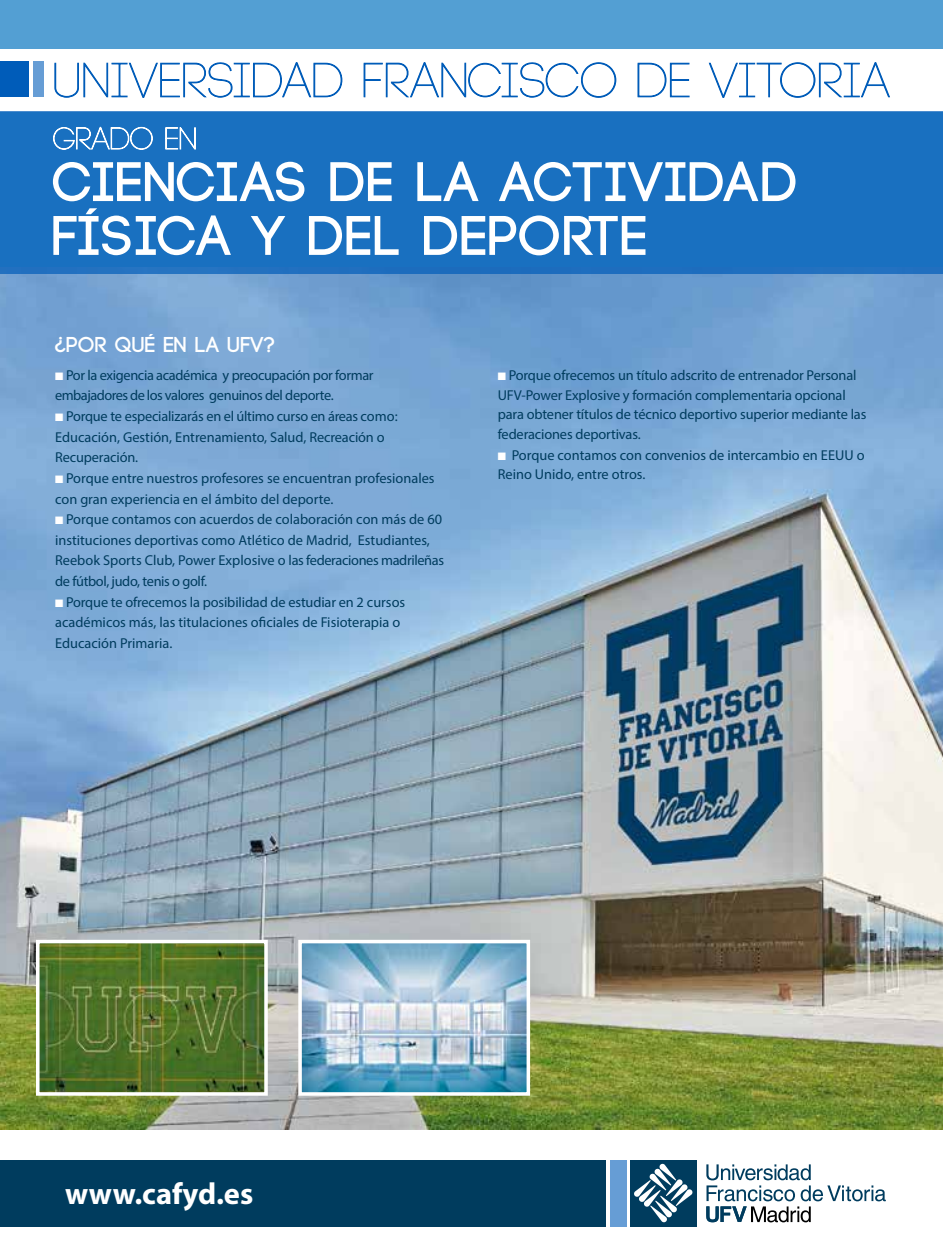
<style>
.page{position:relative;width:943px;height:1241px;background:#fff}
.page>*{position:absolute;margin:0;border:0;box-sizing:border-box;transform-origin:0 0}
.t1{font:700 55.65px/53.7px "Code";letter-spacing:.03em;color:#fff}
.t2{font:700 30.45px "Myriad Pro";color:#fff}
.t3{font:700 21.53px "Code";letter-spacing:.02em;color:#fff}
.t4{font:14.35px/20.7px "Myriad Pro";letter-spacing:-.01em;color:#003c5e}
.s1{color:#fff}
</style>
<div class="page">
<div style="left:630px;top:1159px;width:66px;height:66px;background:#003c5e"></div>
<svg style="left:634px;top:1163px;width:58px;height:58px"></svg>
<svg style="left:706px;top:1164px;width:179px;height:58px"></svg>
<div style="left:0;top:0;width:943px;height:1128px;background:#539fd3"></div>
<img style="left:0;top:274px;width:943px;height:854px">
<div style="left:0;top:49px;width:943px;height:62px;background:#fff"></div>
<div style="left:0;top:111px;width:943px;height:163px;background:#1970c0"></div>
<div style="left:33px;top:61px;width:11px;height:36px;background:#669dd5"></div>
<div style="left:0;top:61px;width:29px;height:36px;background:#005cb9"></div>
<div style="left:610px;top:1159px;width:16px;height:66px;background:#669dd5"></div>
<div style="left:0;top:1159px;width:605px;height:66px;background:#003c5e"></div>
<svg style="left:54px;top:62px;width:289px;height:36px"></svg>
<svg style="left:363px;top:62px;width:253px;height:36px"></svg>
<svg style="left:637px;top:62px;width:52px;height:36px"></svg>
<svg style="left:708px;top:62px;width:182px;height:36px"></svg>
<svg style="left:53px;top:126px;width:100px;height:24px"></svg>
<svg style="left:165px;top:127px;width:31px;height:23px"></svg>
<img style="left:41px;top:944px;width:222px;height:146px">
<div style="left:36px;top:939px;width:232px;height:156px;border:4px solid #fff"></div>
<img style="left:303px;top:944px;width:222px;height:146px">
<div style="left:298px;top:939px;width:232px;height:156px;border:4px solid #fff"></div>
<h1 class="t1" style="left:53px;top:157px;width:746px">CIENCIAS DE LA ACTIVIDAD<br>FÍSICA Y DEL DEPORTE</h1>
<h3 class="t3" style="left:55px;top:334px;width:221px">¿POR QUÉ EN LA UFV?</h3>
<p class="t4" style="left:55px;top:364px;width:320px"><span class="s1">■</span> Por la exigencia académica y preocupación por formar embajadores de los valores genuinos del deporte.</p>
<p class="t4" style="left:55px;top:405px;width:344px"><span class="s1">■</span> Porque te especializarás en el último curso en áreas como:<br>Educación, Gestión, Entrenamiento, Salud, Recreación o<br>Recuperación.</p>
<p class="t4" style="left:55px;top:467px;width:381px"><span class="s1">■</span> Porque entre nuestros profesores se encuentran profesionales con gran experiencia en el ámbito del deporte.</p>
<p class="t4" style="left:55px;top:508px;width:390px"><span class="s1">■</span> Porque contamos con acuerdos de colaboración con más de 60 instituciones deportivas como Atlético de Madrid, Estudiantes, Reebok Sports Club, Power Explosive o las federaciones madrileñas de fútbol, judo, tenis o golf.</p>
<p class="t4" style="left:55px;top:591px;width:351px"><span class="s1">■</span> Porque te ofrecemos la posibilidad de estudiar en 2 cursos académicos más, las titulaciones oficiales de Fisioterapia o<br>Educación Primaria.</p>
<p class="t4" style="left:498px;top:365px;width:370px;line-height:19.8px"><span class="s1">■</span> Porque ofrecemos un título adscrito de entrenador Personal UFV-Power Explosive y formación complementaria opcional para obtener títulos de técnico deportivo superior mediante las federaciones deportivas.</p>
<p class="t4" style="left:498px;top:444px;width:368px;line-height:19.8px"><span class="s1">■</span> Porque contamos con convenios de intercambio en EEUU o<br>Reino Unido, entre otros.</p>
<h2 class="t2" style="left:65px;top:1174px;width:189px">www.cafyd.es</h2>
</div>
